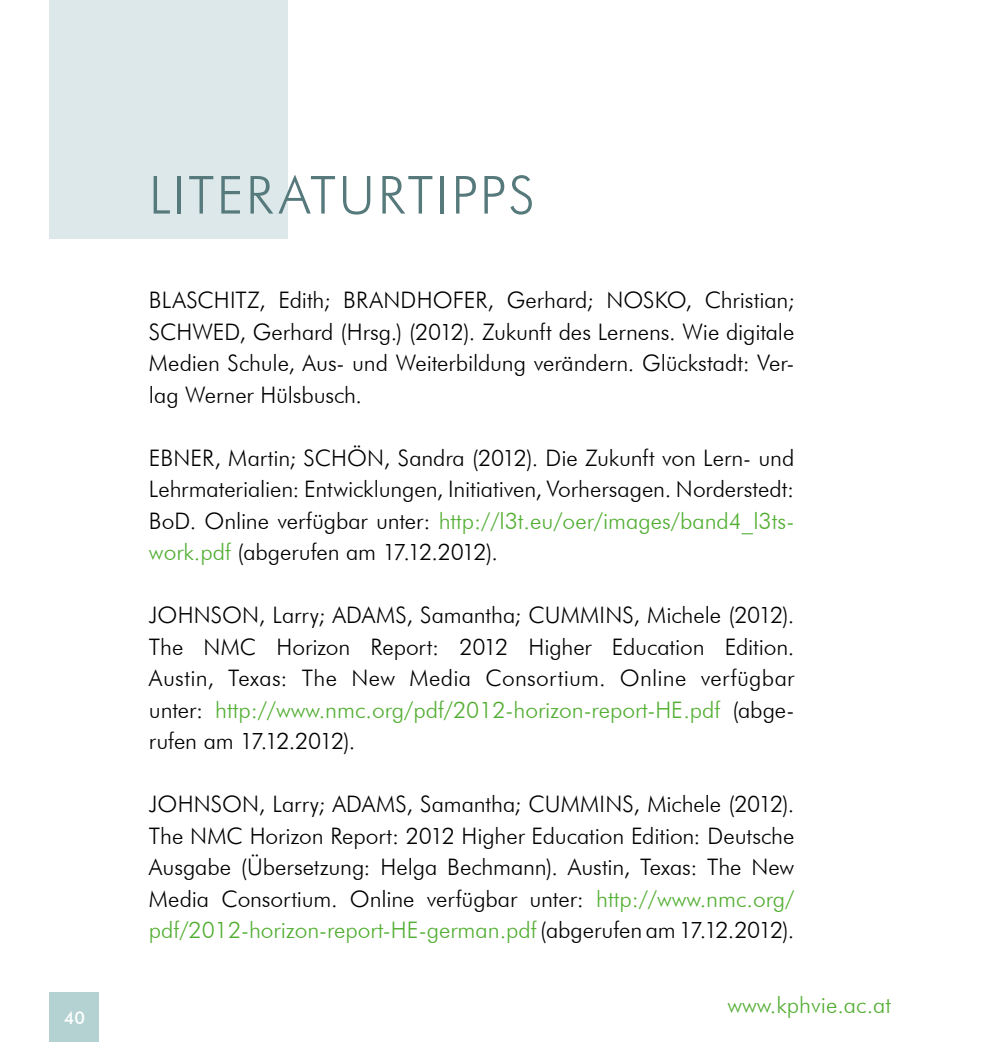
<style>
.page{position:relative;width:993px;height:1042px;background:#fff}
.page>*{position:absolute;margin:0;border:0;box-sizing:border-box;transform-origin:0 0}
.t1{font:300 52.5px "Futura BT";letter-spacing:.045em;color:#56797c}
.t2{font:300 22.75px/31.5px "Futura BT";color:#000;text-align:justify}
.t3{font:300 22.75px "Futura BT";color:#52ae32}
.t4{font:500 17.5px "Futura BT";color:#fff}
.s1{color:#52ae32}
</style>
<div class="page">
<div style="left:50px;top:992px;width:49px;height:50px;background:#b5d2d2"></div>
<div style="left:50px;top:0;width:238px;height:238px;background:#dce8e9"></div>
<p class="t4" style="left:64px;top:1007px;width:23px">40</p>
<h1 class="t1" style="left:149px;top:163px;width:387px">LITERATURTIPPS</h1>
<p class="t2" style="left:149px;top:284px;width:646px">BLASCHITZ, Edith; BRANDHOFER, Gerhard; NOSKO, Christian; SCHWED, Gerhard (Hrsg.) (2012). Zukunft des Lernens. Wie digitale Medien Schule, Aus- und Weiterbildung verändern. Glückstadt: Ver&shy;lag Werner Hülsbusch.</p>
<p class="t2" style="left:149px;top:442px;width:646px">EBNER, Martin; SCHÖN, Sandra (2012). Die Zukunft von Lern- und Lehrmaterialien: Entwicklungen, Initiativen, Vorhersagen. Norderstedt:<br>BoD. Online verfügbar unter: <span class="s1">http://l3t.eu/oer/images/band4_l3ts&shy;work.pdf</span> (abgerufen am 17.12.2012).</p>
<p class="t2" style="left:149px;top:599px;width:646px">JOHNSON, Larry; ADAMS, Samantha; CUMMINS, Michele (2012).<br>The NMC Horizon Report: 2012 Higher Education Edition.<br>Austin, Texas: The New Media Consortium. Online verfügbar unter: <span class="s1">http://www.nmc.org/pdf/2012-horizon-report-HE.pdf</span> (abge&shy;rufen am 17.12.2012).</p>
<p class="t2" style="left:149px;top:788px;width:646px">JOHNSON, Larry; ADAMS, Samantha; CUMMINS, Michele (2012).<br>The NMC Horizon Report: 2012 Higher Education Edition: Deutsche Ausgabe (Übersetzung: Helga Bechmann). Austin, Texas: The New Media Consortium. Online verfügbar unter: <span class="s1">http://www.nmc.org/ pdf/2012-horizon-report-HE-german.pdf</span> (abgerufen am 17.12.2012).</p>
<p class="t3" style="left:727px;top:991px;width:165px">www.kphvie.ac.at</p>
</div>
